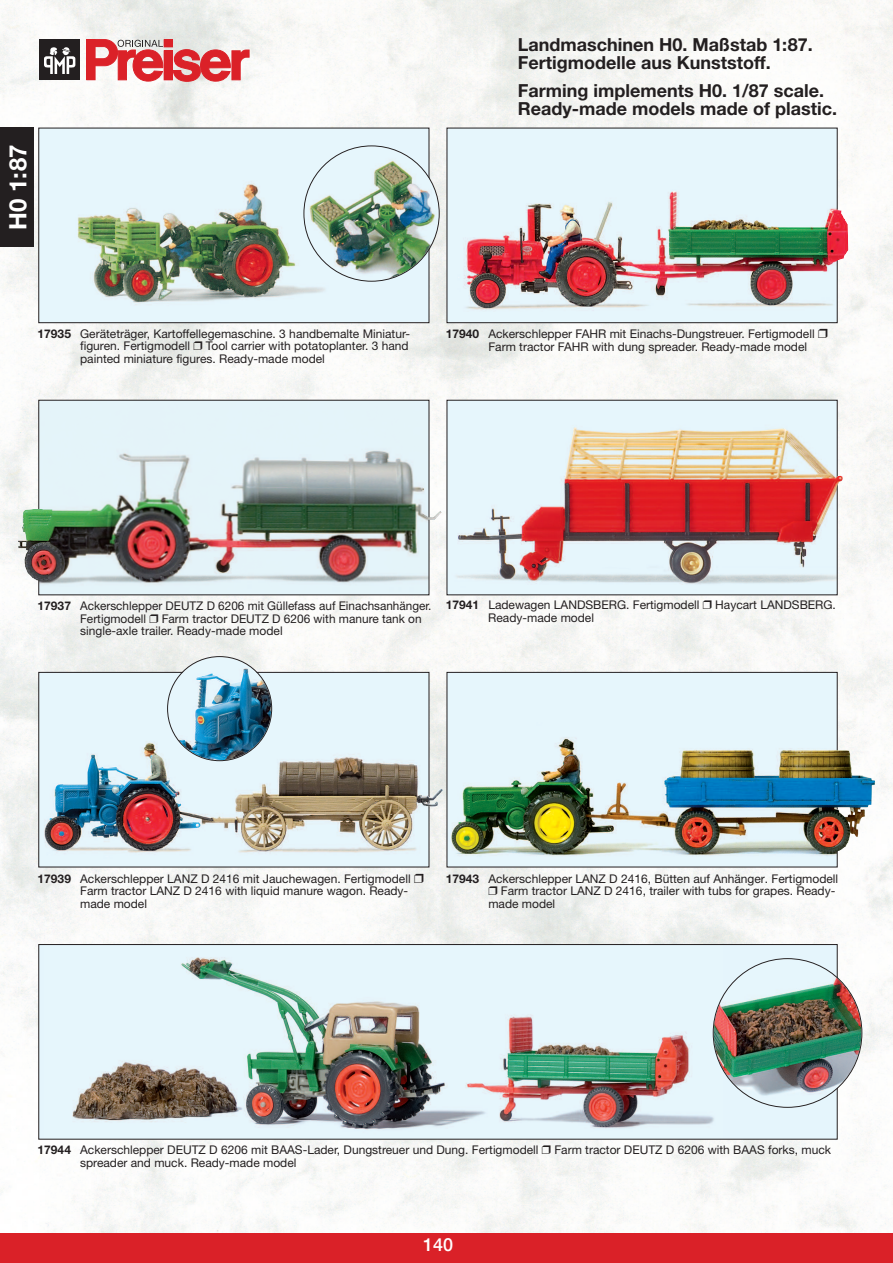
<style>
.page{position:relative;width:893px;height:1263px;background:#fff}
.page>*{position:absolute;margin:0;border:0;box-sizing:border-box;transform-origin:0 0}
.t1{font:700 24px "Helvetica Neue";color:#fff}
.t2{font:700 18px/18px "Helvetica Neue";color:#231f20}
.t3{font:500 18px "Helvetica Neue";color:#fff}
.t4{font:12px/12.8px "Helvetica Neue";color:#231f20}
.s1{font-weight:700}
.s2{font-family:"Monotype Sorts"}
.s3{font-family:"Monotype Sorts";font-size:12.75px}
</style>
<div class="page">
<img style="left:0;top:0;width:893px;height:1233px">
<div style="left:0;top:1233px;width:893px;height:30px;background:#da2128"></div>
<div style="left:87px;top:40px;width:8px;height:40px;background:#db2128"></div>
<div style="left:164px;top:51px;width:8px;height:29px;background:#db2128"></div>
<div style="left:164px;top:40px;width:8px;height:7px;background:#db2128"></div>
<svg style="left:173px;top:49px;width:76px;height:32px;background:#e06569"></svg>
<div style="left:39px;top:39px;width:41px;height:41px;background:#231f20"></div>
<svg style="left:44px;top:47px;width:31px;height:27px"></svg>
<svg style="left:93px;top:39px;width:70px;height:42px"></svg>
<div style="left:0;top:128px;width:34px;height:119px;background:#231f20"></div>
<div style="left:39px;top:129px;width:389px;height:193px;background:#e5f5fc"></div>
<img style="left:77px;top:183px;width:248px;height:122px">
<div style="left:38px;top:128px;width:391px;height:195px;border:1px solid #231f20"></div>
<img style="left:40px;top:402px;width:387px;height:191px">
<div style="left:38px;top:400px;width:391px;height:195px;border:1px solid #231f20"></div>
<img style="left:40px;top:674px;width:387px;height:191px">
<div style="left:38px;top:672px;width:391px;height:195px;border:1px solid #231f20"></div>
<img style="left:448px;top:130px;width:388px;height:191px">
<div style="left:446px;top:128px;width:392px;height:195px;border:1px solid #231f20"></div>
<img style="left:827px;top:209px;width:21px;height:57px">
<img style="left:448px;top:402px;width:388px;height:191px">
<img style="left:815px;top:460px;width:28px;height:70px">
<div style="left:39px;top:945px;width:798px;height:194px;background:#e5f5fc"></div>
<img style="left:72px;top:957px;width:642px;height:173px">
<div style="left:38px;top:944px;width:800px;height:196px;border:1px solid #231f20"></div>
<img style="left:448px;top:674px;width:388px;height:191px">
<div style="left:446px;top:672px;width:392px;height:195px;border:1px solid #231f20"></div>
<img style="left:713px;top:958px;width:149px;height:150px">
<img style="left:303px;top:145px;width:137px;height:137px">
<img style="left:167px;top:656px;width:105px;height:105px">
<img style="left:422px;top:487px;width:20px;height:33px">
<img style="left:18px;top:508px;width:35px;height:74px">
<img style="left:829px;top:750px;width:46px;height:103px">
<img style="left:417px;top:788px;width:26px;height:18px">
<h1 class="t1" style="left:10px;top:230px;width:87px;rotate:-90deg">H0 1:87</h1>
<h2 class="t2" style="left:518px;top:38px;width:296px">Landmaschinen H0. Maßstab 1:87.<br>Fertigmodelle aus Kunststoff.</h2>
<h2 class="t2" style="left:518px;top:83px;width:321px">Farming implements H0. 1/87 scale.<br>Ready-made models made of plastic.</h2>
<p class="t4" style="left:80px;top:328px;width:331px;text-align:justify;text-indent:-43px"><span class="s1">17935</span> Geräteträger, Kartoffellegemaschine. 3 handbemalte Miniatur&shy;figuren. Fertigmodell <span class="s2">R</span> Tool carrier with potatoplanter. 3 hand painted miniature figures. Ready-made model</p>
<p class="t4" style="left:488px;top:328px;width:341px;text-indent:-43px"><span class="s1">17940</span> Ackerschlepper FAHR mit Einachs-Dungstreuer. Fertigmodell <span class="s3">R<br></span>Farm tractor FAHR with dung spreader. Ready-made model</p>
<p class="t4" style="left:80px;top:600px;width:353px;text-indent:-43px"><span class="s1">17937</span> Ackerschlepper DEUTZ D 6206 mit Güllefass auf Einachsanhänger.<br>Fertigmodell <span class="s2">R</span> Farm tractor DEUTZ D 6206 with manure tank on single-axle trailer. Ready-made model</p>
<p class="t4" style="left:488px;top:600px;width:349px;text-indent:-42px"><span class="s1">17941</span> Ladewagen LANDSBERG. Fertigmodell <span class="s2">R</span> Haycart LANDSBERG.<br>Ready-made model</p>
<p class="t4" style="left:80px;top:873px;width:345px;text-indent:-43px"><span class="s1">17939</span> Ackerschlepper LANZ D 2416 mit Jauchewagen. Fertigmodell <span class="s3">R<br></span>Farm tractor LANZ D 2416 with liquid manure wagon. Ready&shy;made model</p>
<p class="t4" style="left:488px;top:873px;width:351px;text-indent:-43px"><span class="s1">17943</span> Ackerschlepper LANZ D 2416, Bütten auf Anhänger. Fertigmodell<br><span class="s2">R</span> Farm tractor LANZ D 2416, trailer with tubs for grapes. Ready&shy;made model</p>
<p class="t4" style="left:80px;top:1144px;width:752px;text-indent:-43px"><span class="s1">17944</span> Ackerschlepper DEUTZ D 6206 mit BAAS-Lader, Dungstreuer und Dung. Fertigmodell <span class="s2">R</span> Farm tractor DEUTZ D 6206 with BAAS forks, muck spreader and muck. Ready-made model</p>
<h2 class="t3" style="left:423px;top:1233px;width:32px">140</h2>
</div>
